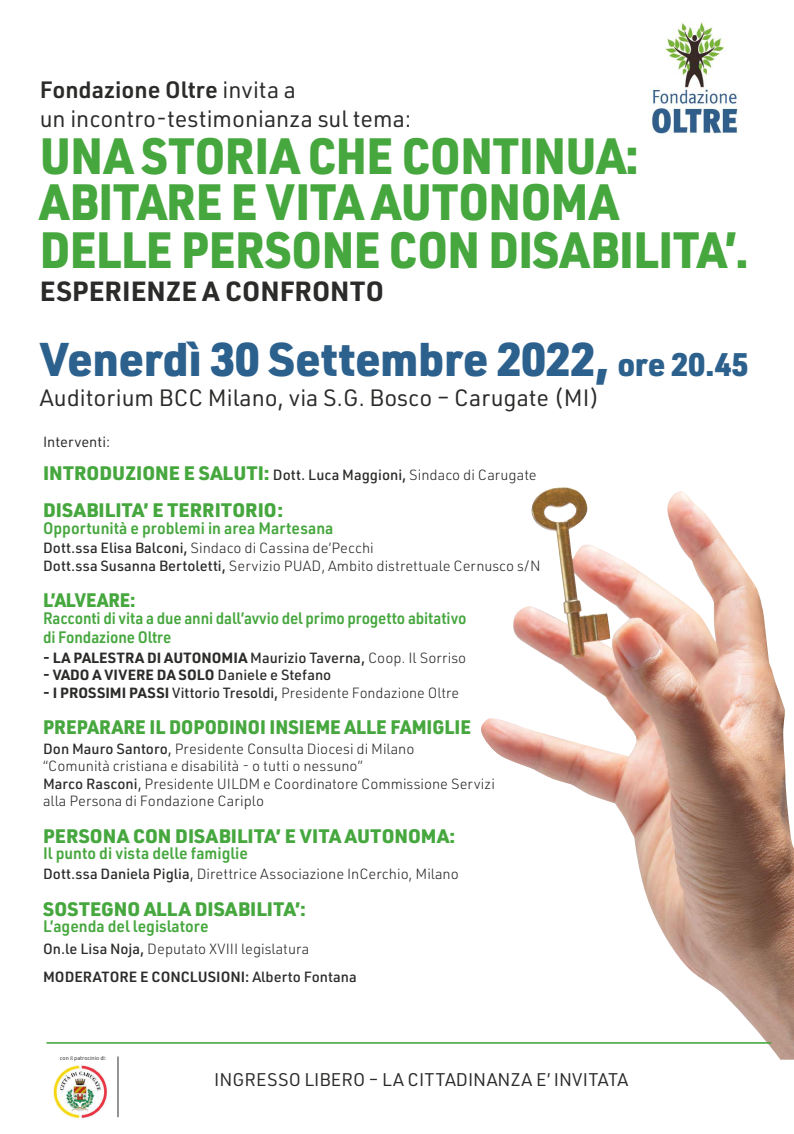
<style>
.page{position:relative;width:794px;height:1134px;background:#fff}
.page>*{position:absolute;margin:0;border:0;box-sizing:border-box;transform-origin:0 0}
.t1{font:900 50px/47px "URWDIN";letter-spacing:-.01em;color:#46a73e;scale:.92 1}
.t2{font:900 46.4px "URWDIN";letter-spacing:-.01em;color:#2c608d}
.t3{font:700 27.2px "URWDIN";color:#2b2b2a}
.t4{font:23.2px/29.2px "URWDIN";color:#2b2b2a}
.t5{font:900 19.2px/36.7px "URWDIN";color:#46a73e}
.t6{font:900 19.2px "URWDIN";color:#46a73e;scale:.95 1}
.t7{font:900 19.2px "URWDIN";color:#46a73e;scale:.93 1}
.t8{font:18px "URWDIN";color:#2b2b2a}
.t9{font:600 16.32px "URWDIN";color:#46a73e;scale:.95 1}
.t10{font:600 16.32px/19.6px "URWDIN";color:#46a73e;scale:.92 1}
.t11{font:300 14.48px/17.4px "URWDIN";color:#2b2b2a}
.t12{font:700 14.48px "URWDIN";letter-spacing:.01em;color:#2b2b2a}
.t13{font:500 14.48px/27.7px "URWDIN";color:#2b2b2a}
.t14{font:14.48px "URWDIN";color:#2b2b2a}
.t15{font:5.6px "URWDIN";color:#2b2b2a}
.s1{font-weight:600}
.s2{font-size:32px}
.s3{font-weight:500;font-size:14.48px;color:#2b2b2a}
.s4{font-weight:300;font-size:14.48px;color:#2b2b2a}
.s5{font-weight:500}
.s6{font-weight:300}
.s7{font-weight:700}
.s8{font-weight:400}
</style>
<div class="page">
<img style="left:481px;top:487px;width:313px;height:573px">
<img style="left:652px;top:22px;width:87px;height:112px">
<hr style="left:46px;top:1042px;width:725px;height:2px;background:#46a73e">
<img style="left:53px;top:1064px;width:56px;height:56px;border-radius:28px">
<hr style="left:118px;top:1056px;width:1px;height:61px;background:#2b2b2a">
<h3 class="t4" style="left:40px;top:75px;width:373px"><span class="s1">Fondazione Oltre</span> invita a<br>un incontro-testimonianza sul tema:</h3>
<h1 class="t1" style="left:40px;top:130px;width:772px">UNA STORIA CHE CONTINUA:<br>ABITARE E VITA AUTONOMA<br>DELLE PERSONE CON DISABILITA’.</h1>
<h3 class="t3" style="left:40px;top:272px;width:346px">ESPERIENZE A CONFRONTO</h3>
<h2 class="t2" style="left:40px;top:327px;width:710px">Venerdì 30 Settembre 2022, <span class="s2">ore 20.45</span></h2>
<h3 class="t4" style="left:40px;top:382px;width:561px">Auditorium BCC Milano, via S.G. Bosco – Carugate (MI)</h3>
<p class="t14" style="left:43px;top:432px;width:69px">Interventi:</p>
<h3 class="t5" style="left:43px;top:454px;width:495px">INTRODUZIONE E SALUTI: <span class="s3">Dott. Luca Maggioni,</span> <span class="s4">Sindaco di Carugate<br></span>DISABILITA’ E TERRITORIO:</h3>
<p class="t9" style="left:43px;top:517px;width:307px">Opportunità e problemi in area Martesana</p>
<p class="t11" style="left:43px;top:539px;width:499px"><span class="s5">Dott.ssa Elisa Balconi,</span> Sindaco di Cassina de’Pecchi<br><span class="s5">Dott.ssa Susanna Bertoletti,</span> Servizio PUAD, Ambito distrettuale Cernusco s/N</p>
<h3 class="t7" style="left:43px;top:587px;width:101px">L’ALVEARE:</h3>
<p class="t10" style="left:43px;top:607px;width:461px">Racconti di vita a due anni dall’avvio del primo progetto abitativo di Fondazione Oltre</p>
<p class="t12" style="left:43px;top:648px;width:425px">- LA PALESTRA DI AUTONOMIA <span class="s5">Maurizio Taverna,</span> <span class="s6">Coop. Il Sorriso</span></p>
<p class="t12" style="left:43px;top:665px;width:290px">- VADO A VIVERE DA SOLO <span class="s5">Daniele e Stefano</span></p>
<p class="t11" style="left:43px;top:683px;width:417px"><span class="s7">- I PROSSIMI PASSI</span> <span class="s5">Vittorio Tresoldi,</span> Presidente Fondazione Oltre</p>
<h3 class="t6" style="left:43px;top:714px;width:452px">PREPARARE IL DOPODINOI INSIEME ALLE FAMIGLIE</h3>
<p class="t11" style="left:43px;top:739px;width:453px"><span class="s5">Don Mauro Santoro</span><span class="s8">,</span> Presidente Consulta Diocesi di Milano<br>“Comunità cristiana e disabilità - o tutti o nessuno”<br><span class="s5">Marco Rasconi</span><span class="s8">,</span> Presidente UILDM e Coordinatore Commissione Servizi alla Persona di Fondazione Cariplo</p>
<h3 class="t5" style="left:43px;top:816px;width:413px">PERSONA CON DISABILITA’ E VITA AUTONOMA:</h3>
<p class="t9" style="left:43px;top:842px;width:217px">Il punto di vista delle famiglie</p>
<p class="t11" style="left:43px;top:865px;width:417px"><span class="s5">Dott.ssa Daniela Piglia</span><span class="s8">,</span> Direttrice Associazione InCerchio, Milano</p>
<h3 class="t5" style="left:43px;top:890px;width:264px">SOSTEGNO ALLA DISABILITA’:</h3>
<p class="t9" style="left:43px;top:915px;width:176px">L’agenda del legislatore</p>
<p class="t13" style="left:43px;top:934px;width:315px">On.le Lisa Noja, <span class="s6">Deputato XVIII legislatura<br></span><span class="s1">MODERATORE E CONCLUSIONI:</span> Alberto Fontana</p>
<p class="t15" style="left:60px;top:1054px;width:48px">con il patrocinio di:</p>
<p class="t8" style="left:214px;top:1067px;width:415px">INGRESSO LIBERO – LA CITTADINANZA E’ INVITATA</p>
</div>
